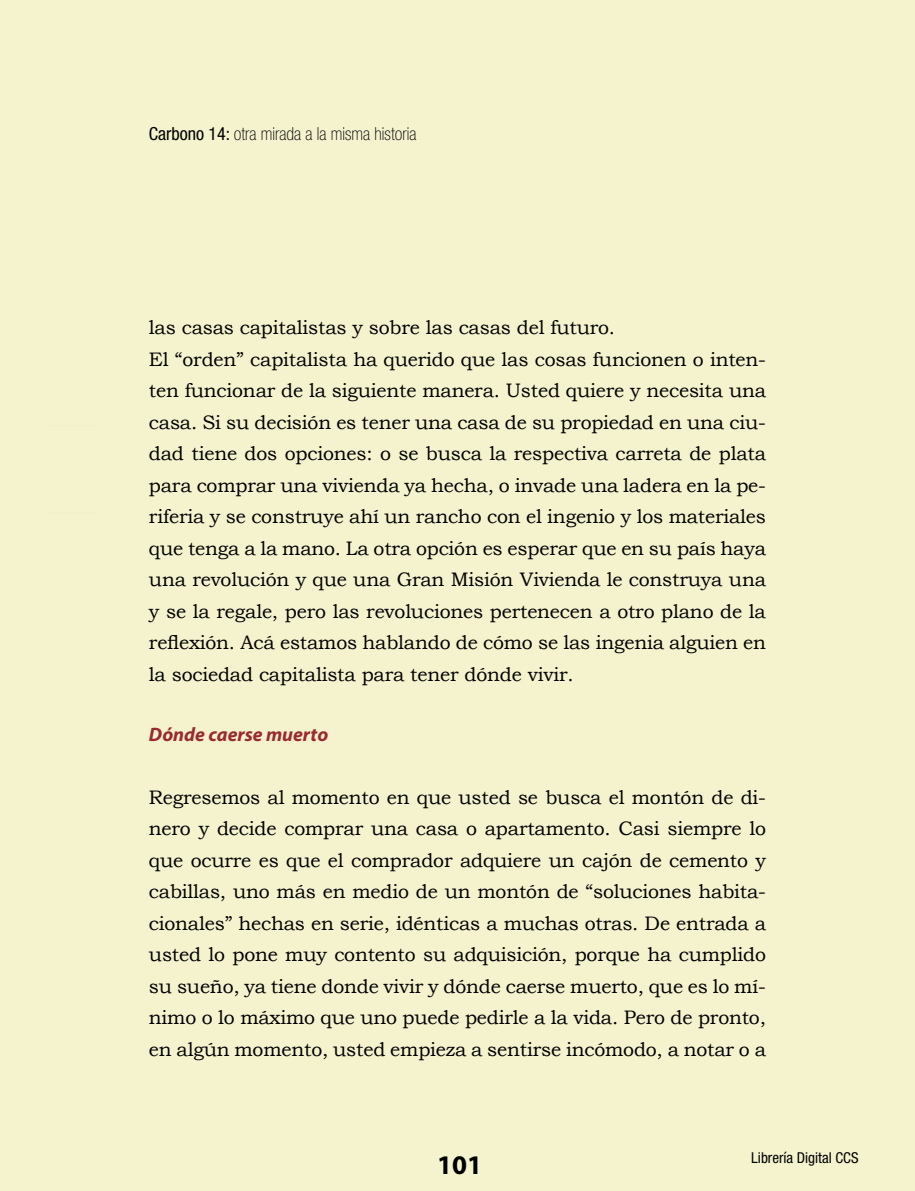
<style>
.page{position:relative;width:915px;height:1191px;background:#fff}
.page>*{position:absolute;margin:0;border:0;box-sizing:border-box;transform-origin:0 0}
.t1{font:700 27px "Myriad Hebrew";color:#000}
.t2{font:19.5px/31.5px "Bookman Old Style";letter-spacing:-.01em;color:#000}
.t3{font:italic 700 19.5px "Myriad Pro";color:#992b30}
.t4{font:100 condensed 18px "Helvetica Neue LT Std";color:#000}
.t5{font:condensed 15px "Helvetica Neue LT Std";color:#000}
.s1{font-weight:400}
</style>
<div class="page">
<div style="left:0;top:0;width:914px;height:1191px;background:#f5f2ce"></div>
<p class="t4" style="left:149px;top:123px;width:269px"><span class="s1">Carbono 14:</span> otra mirada a la misma historia</p>
<p class="t2" style="left:149px;top:312px;width:618px">las casas capitalistas y sobre las casas del futuro.<br>El “orden” capitalista ha querido que las cosas funcionen o inten&shy;ten funcionar de la siguiente manera. Usted quiere y necesita una casa. Si su decisión es tener una casa de su propiedad en una ciu&shy;dad tiene dos opciones: o se busca la respectiva carreta de plata para comprar una vivienda ya hecha, o invade una ladera en la pe&shy;riferia y se construye ahí un rancho con el ingenio y los materiales que tenga a la mano. La otra opción es esperar que en su país haya una revolución y que una Gran Misión Vivienda le construya una y se la regale, pero las revoluciones pertenecen a otro plano de la reflexión. Acá estamos hablando de cómo se las ingenia alguien en la sociedad capitalista para tener dónde vivir.</p>
<p class="t3" style="left:149px;top:721px;width:181px">Dónde caerse muerto</p>
<p class="t2" style="left:149px;top:781px;width:618px;text-align:justify">Regresemos al momento en que usted se busca el montón de di&shy;nero y decide comprar una casa o apartamento. Casi siempre lo que ocurre es que el comprador adquiere un cajón de cemento y cabillas, uno más en medio de un montón de “soluciones habita&shy;cionales” hechas en serie, idénticas a muchas otras. De entrada a usted lo pone muy contento su adquisición, porque ha cumplido su sueño, ya tiene donde vivir y dónde caerse muerto, que es lo mí&shy;nimo o lo máximo que uno puede pedirle a la vida. Pero de pronto, en algún momento, usted empieza a sentirse incómodo, a notar o a</p>
<h1 class="t1" style="left:437px;top:1149px;width:46px">101</h1>
<p class="t5" style="left:751px;top:1148px;width:109px">Librería Digital CCS</p>
</div>
